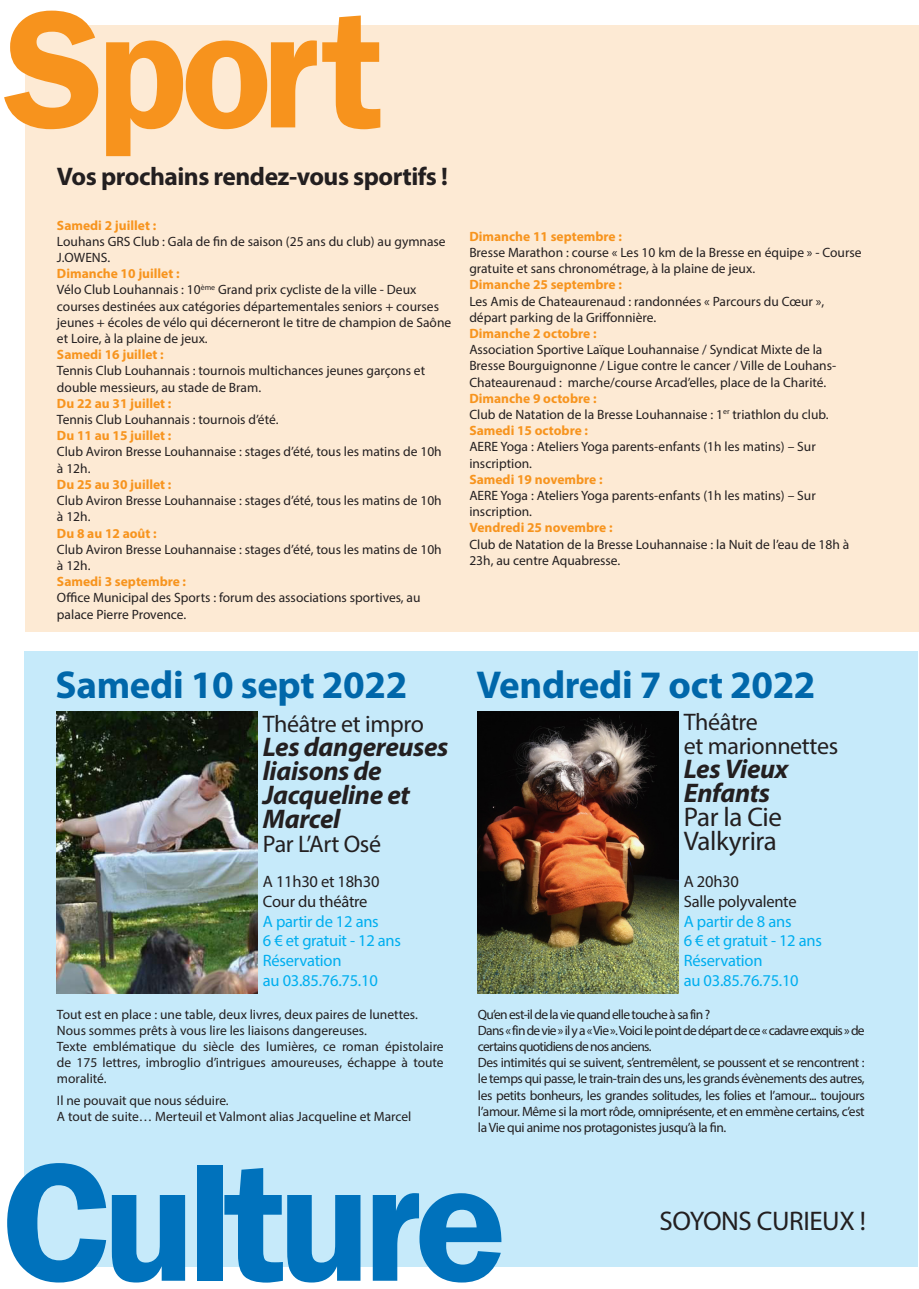
<style>
.page{position:relative;width:919px;height:1289px;background:#fff}
.page>*{position:absolute;margin:0;border:0;box-sizing:border-box;transform-origin:0 0}
.t1{font:600 173.85px "Franklin Gothic";letter-spacing:-.05em;color:#0072bc}
.t2{font:600 172.5px "Franklin Gothic";letter-spacing:-.05em;color:#f7931d}
.t3{font:700 39px "Myriad Pro";letter-spacing:-.01em;color:#0067aa}
.t4{font:italic 700 27px/24px "Myriad Pro";letter-spacing:-.015em;color:#231f20}
.t5{font:27px "Myriad Pro";letter-spacing:-.015em;color:#231f20}
.t6{font:700 25.5px "Myriad Pro";letter-spacing:-.02em;color:#231f20}
.t7{font:24px "Myriad Pro";letter-spacing:-.015em;color:#231f20}
.t8{font:16.5px "Myriad Pro";letter-spacing:-.015em;color:#00aeef}
.t9{font:16.5px "Myriad Pro";letter-spacing:-.015em;color:#231f20}
.t10{font:13.5px/16.2px "Myriad Pro";color:#231f20}
.t11{font:700 13.5px "Myriad Pro";color:#f7941e}
.t12{font:13.5px/16.2px "Myriad Pro";letter-spacing:-.05em;color:#231f20}
.s1{font-weight:700;color:#f7941e}
</style>
<div class="page">
<div style="left:26px;top:26px;width:892px;height:606px;background:#fdead4"></div>
<div style="left:24px;top:651px;width:893px;height:615px;background:#c6eafa"></div>
<img style="left:57px;top:711px;width:200px;height:282px">
<img style="left:478px;top:711px;width:200px;height:282px">
<p class="t2" style="left:4px;top:-37px;width:380px">Sport</p>
<p class="t6" style="left:57px;top:160px;width:392px">Vos prochains rendez-vous sportifs !</p>
<p class="t11" style="left:57px;top:216px;width:101px">Samedi 2 juillet :</p>
<p class="t10" style="left:57px;top:233px;width:390px">Louhans GRS Club : Gala de fin de saison (25 ans du club) au gymnase<br>J.OWENS.</p>
<p class="t11" style="left:57px;top:265px;width:124px">Dimanche 10 juillet :</p>
<p class="t10" style="left:57px;top:281px;width:396px">Vélo Club Louhannais : 10<sup>ème</sup> Grand prix cycliste de la ville - Deux courses destinées aux catégories départementales seniors + courses jeunes + écoles de vélo qui décerneront le titre de champion de Saône et Loire, à la plaine de jeux.</p>
<p class="t11" style="left:57px;top:346px;width:108px">Samedi 16 juillet :</p>
<p class="t10" style="left:57px;top:362px;width:369px">Tennis Club Louhannais : tournois multichances jeunes garçons et double messieurs, au stade de Bram.</p>
<p class="t11" style="left:57px;top:394px;width:116px">Du 22 au 31 juillet :</p>
<p class="t10" style="left:57px;top:411px;width:223px">Tennis Club Louhannais : tournois d’été.</p>
<p class="t11" style="left:57px;top:427px;width:116px">Du 11 au 15 juillet :</p>
<p class="t10" style="left:57px;top:443px;width:386px">Club Aviron Bresse Louhannaise : stages d’été, tous les matins de 10h à 12h.</p>
<p class="t11" style="left:57px;top:475px;width:116px">Du 25 au 30 juillet :</p>
<p class="t10" style="left:57px;top:492px;width:386px">Club Aviron Bresse Louhannaise : stages d’été, tous les matins de 10h à 12h.</p>
<p class="t11" style="left:57px;top:524px;width:101px">Du 8 au 12 août :</p>
<p class="t10" style="left:57px;top:541px;width:386px">Club Aviron Bresse Louhannaise : stages d’été, tous les matins de 10h à 12h.</p>
<p class="t11" style="left:57px;top:572px;width:131px">Samedi 3 septembre :</p>
<p class="t10" style="left:57px;top:589px;width:365px">Office Municipal des Sports : forum des associations sportives, au palace Pierre Provence.</p>
<p class="t11" style="left:469px;top:227px;width:154px">Dimanche 11 septembre :</p>
<p class="t10" style="left:469px;top:244px;width:394px">Bresse Marathon : course « Les 10 km de la Bresse en équipe » - Course gratuite et sans chronométrage, à la plaine de jeux.</p>
<p class="t11" style="left:469px;top:276px;width:154px">Dimanche 25 septembre :</p>
<p class="t10" style="left:469px;top:293px;width:356px">Les Amis de Chateaurenaud : randonnées « Parcours du Cœur », départ parking de la Griffonnière.</p>
<p class="t11" style="left:469px;top:324px;width:129px">Dimanche 2 octobre :</p>
<p class="t10" style="left:469px;top:341px;width:368px">Association Sportive Laïque Louhannaise / Syndicat Mixte de la<br>Bresse Bourguignonne / Ligue contre le cancer / Ville de Louhans-<br>Chateaurenaud : marche/course Arcad’elles, place de la Charité.</p>
<p class="t11" style="left:469px;top:389px;width:129px">Dimanche 9 octobre :</p>
<p class="t10" style="left:469px;top:406px;width:361px">Club de Natation de la Bresse Louhannaise : 1<sup>er</sup> triathlon du club.<br><span class="s1">Samedi 15 octobre :</span></p>
<p class="t10" style="left:469px;top:438px;width:348px">AERE Yoga : Ateliers Yoga parents-enfants (1h les matins) – Sur inscription.</p>
<p class="t11" style="left:469px;top:470px;width:135px">Samedi 19 novembre :</p>
<p class="t10" style="left:469px;top:487px;width:348px">AERE Yoga : Ateliers Yoga parents-enfants (1h les matins) – Sur inscription.</p>
<p class="t11" style="left:469px;top:519px;width:145px">Vendredi 25 novembre :</p>
<p class="t10" style="left:469px;top:536px;width:381px">Club de Natation de la Bresse Louhannaise : la Nuit de l’eau de 18h à<br>23h, au centre Aquabresse.</p>
<p class="t3" style="left:56px;top:659px;width:353px">Samedi 10 sept 2022</p>
<p class="t7" style="left:263px;top:709px;width:162px">Théâtre et impro</p>
<p class="t4" style="left:263px;top:734px;width:187px">Les dangereuses liaisons de</p>
<p class="t4" style="left:263px;top:782px;width:149px">Jacqueline et<br>Marcel</p>
<p class="t7" style="left:263px;top:829px;width:120px">Par L’Art Osé</p>
<p class="t9" style="left:263px;top:871px;width:118px">A 11h30 et 18h30</p>
<p class="t9" style="left:263px;top:891px;width:106px">Cour du théâtre</p>
<p class="t8" style="left:263px;top:910px;width:117px">A partir de 12 ans</p>
<p class="t8" style="left:263px;top:930px;width:140px">6 € et gratuit - 12 ans</p>
<p class="t8" style="left:263px;top:950px;width:80px">Réservation</p>
<p class="t8" style="left:263px;top:970px;width:116px">au 03.85.76.75.10</p>
<p class="t10" style="left:57px;top:1005px;width:362px">Tout est en place : une table, deux livres, deux paires de lunettes.</p>
<p class="t10" style="left:57px;top:1021px;width:311px">Nous sommes prêts à vous lire les liaisons dangereuses.</p>
<p class="t10" style="left:57px;top:1038px;width:388px;text-align:justify">Texte emblématique du siècle des lumières, ce roman épistolaire de 175 lettres, imbroglio d’intrigues amoureuses, échappe à toute moralité.</p>
<p class="t10" style="left:57px;top:1092px;width:173px">Il ne pouvait que nous séduire.</p>
<p class="t10" style="left:57px;top:1108px;width:356px">A tout de suite… Merteuil et Valmont alias Jacqueline et Marcel</p>
<p class="t3" style="left:476px;top:659px;width:340px">Vendredi 7 oct 2022</p>
<p class="t7" style="left:683px;top:707px;width:75px">Théâtre</p>
<p class="t7" style="left:683px;top:731px;width:156px">et marionnettes</p>
<p class="t4" style="left:683px;top:756px;width:106px">Les Vieux</p>
<p class="t4" style="left:683px;top:780px;width:88px">Enfants</p>
<p class="t5" style="left:683px;top:800px;width:100px">Par la Cie</p>
<p class="t5" style="left:683px;top:824px;width:95px">Valkyrira</p>
<p class="t9" style="left:683px;top:871px;width:57px">A 20h30</p>
<p class="t9" style="left:683px;top:891px;width:114px">Salle polyvalente</p>
<p class="t8" style="left:683px;top:910px;width:109px">A partir de 8 ans</p>
<p class="t8" style="left:683px;top:930px;width:140px">6 € et gratuit - 12 ans</p>
<p class="t8" style="left:683px;top:950px;width:80px">Réservation</p>
<p class="t8" style="left:683px;top:970px;width:116px">au 03.85.76.75.10</p>
<p class="t12" style="left:478px;top:1005px;width:234px">Qu’en est-il de la vie quand elle touche à sa fin ?</p>
<p class="t12" style="left:478px;top:1021px;width:388px">Dans « fin de vie » il y a « Vie ». Voici le point de départ de ce « cadavre exquis » de certains quotidiens de nos anciens.</p>
<p class="t10" style="left:478px;top:1054px;width:388px;text-align:justify">Des intimités qui se suivent, s’entremêlent, se poussent et se rencontrent : le temps qui passe, le train-train des uns, les grands évènements des autres, les petits bonheurs, les grandes solitudes, les folies et l’amour... toujours l’amour. Même si la mort rôde, omniprésente, et en emmène certains, c’est la Vie qui anime nos protagonistes jusqu’à la fin.</p>
<p class="t1" style="left:1px;top:1115px;width:507px">Culture</p>
<p class="t5" style="left:659px;top:1204px;width:208px">SOYONS CURIEUX !</p>
</div>
